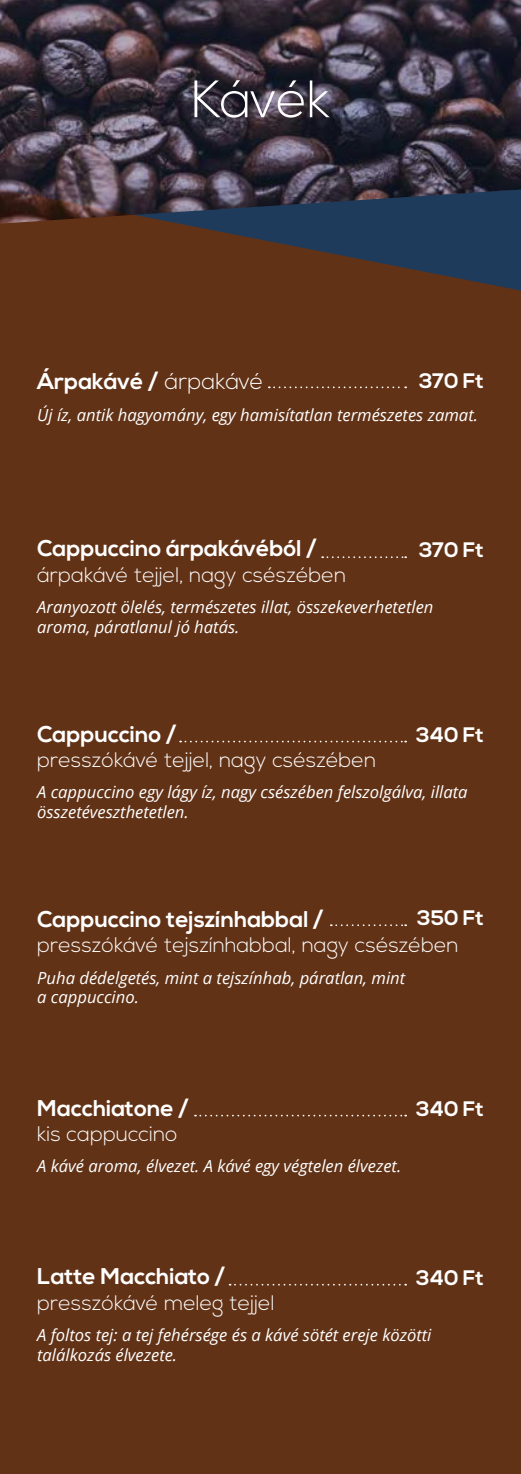
<style>
.page{position:relative;width:521px;height:1474px;background:#fff}
.page>*{position:absolute;margin:0;border:0;box-sizing:border-box;transform-origin:0 0}
.t1{font:300 52.5px "Nexa";letter-spacing:-.015em;color:#fff}
.t2{font:700 22.75px "Nexa";color:#fff}
.t3{font:300 21px "Nexa";color:#fff}
.t4{font:700 21px "Nexa";color:#fff}
.t5{font:italic 16.62px/19.9px "Open Sans";color:#fff}
.s1{font-weight:300}
</style>
<div class="page">
<div style="left:0;top:0;width:521px;height:1473px;background:#623216"></div>
<svg style="left:182px;top:224px;width:339px;height:66px;fill:#243a55"></svg>
<img style="left:0;top:0;width:521px;height:224px">
<svg style="left:269px;top:386px;width:137px;height:2px"></svg>
<svg style="left:180px;top:740px;width:226px;height:2px"></svg>
<svg style="left:195px;top:1114px;width:211px;height:2px"></svg>
<svg style="left:331px;top:924px;width:75px;height:2px"></svg>
<svg style="left:230px;top:1283px;width:176px;height:2px"></svg>
<svg style="left:322px;top:556px;width:84px;height:2px"></svg>
<h1 class="t1" style="left:191px;top:69px;width:140px">Kávék</h1>
<h2 class="t2" style="left:37px;top:368px;width:228px">Árpakávé / <span class="s1">árpakávé</span></h2>
<p class="t5" style="left:37px;top:404px;width:442px">Új íz, antik hagyomány, egy hamisítatlan természetes zamat.</p>
<p class="t4" style="left:419px;top:368px;width:66px">370 Ft</p>
<h2 class="t2" style="left:37px;top:535px;width:281px">Cappuccino árpakávéból /</h2>
<p class="t4" style="left:419px;top:537px;width:66px">370 Ft</p>
<p class="t3" style="left:37px;top:562px;width:310px">árpakávé tejjel, nagy csészében</p>
<p class="t5" style="left:37px;top:596px;width:398px">Aranyozott ölelés, természetes illat, összekeverhetetlen aroma, páratlanul jó hatás.</p>
<h2 class="t2" style="left:37px;top:720px;width:141px">Cappuccino /</h2>
<p class="t4" style="left:416px;top:722px;width:69px">340 Ft</p>
<p class="t3" style="left:37px;top:747px;width:340px">presszókávé tejjel, nagy csészében</p>
<p class="t5" style="left:37px;top:781px;width:432px">A cappuccino egy lágy íz, nagy csészében felszolgálva, illata összetéveszthetetlen.</p>
<h2 class="t2" style="left:37px;top:905px;width:288px">Cappuccino tejszínhabbal /</h2>
<p class="t4" style="left:417px;top:906px;width:68px">350 Ft</p>
<p class="t3" style="left:37px;top:932px;width:423px">presszókávé tejszínhabbal, nagy csészében</p>
<p class="t5" style="left:37px;top:967px;width:369px">Puha dédelgetés, mint a tejszínhab, páratlan, mint a cappuccino.</p>
<h2 class="t2" style="left:37px;top:1094px;width:153px">Macchiatone /</h2>
<p class="t4" style="left:416px;top:1096px;width:69px">340 Ft</p>
<p class="t3" style="left:37px;top:1121px;width:142px">kis cappuccino</p>
<p class="t5" style="left:37px;top:1155px;width:365px">A kávé aroma, élvezet. A kávé egy végtelen élvezet.</p>
<h2 class="t2" style="left:37px;top:1263px;width:189px">Latte Macchiato /</h2>
<p class="t4" style="left:416px;top:1265px;width:69px">340 Ft</p>
<p class="t3" style="left:37px;top:1290px;width:239px">presszókávé meleg tejjel</p>
<p class="t5" style="left:37px;top:1324px;width:396px">A foltos tej: a tej fehérsége és a kávé sötét ereje közötti találkozás élvezete.</p>
</div>
